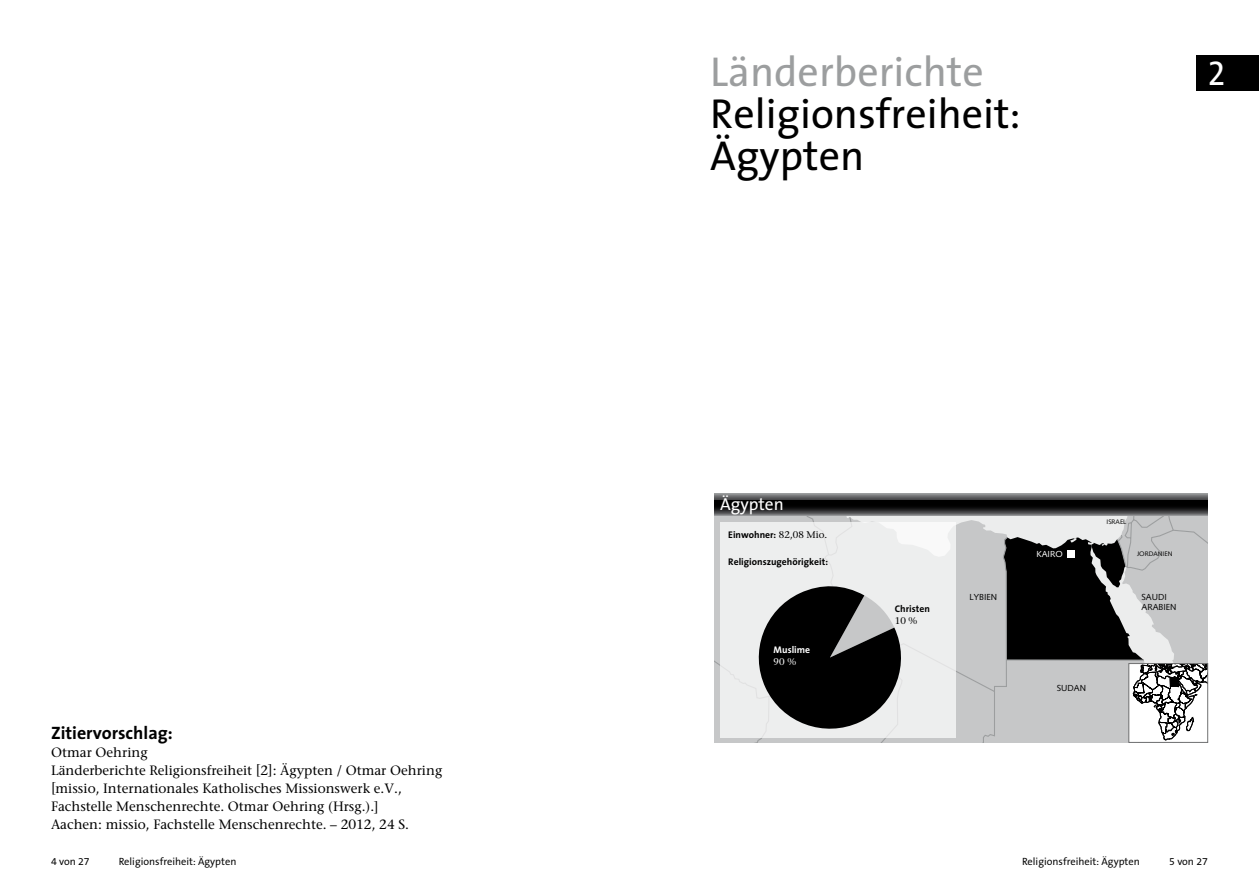
<style>
.page{position:relative;width:1259px;height:893px;background:#fff}
.page>*{position:absolute;margin:0;border:0;box-sizing:border-box;transform-origin:0 0}
.t1{font:42px/42px "The Sans";color:#000}
.t2{font:42px "The Sans";color:#9c9e9f}
.t3{font:34.5px "The Sans Caps";color:#fff}
.t4{font:700 18px "The Sans";color:#000}
.t5{font:17.4px "The Sans";color:#fff}
.t6{font:13.5px/18px "Stone Serif";color:#000}
.t7{font:10.5px "The Sans Office LF";color:#000}
.t8{font:700 9.6px "The Sans";color:#000}
.t9{font:700 9.6px "The Sans";color:#fff}
.t10{font:9.6px "Stone Serif";color:#fff}
.t11{font:9.6px "Stone Serif";color:#000}
.t12{font:8.7px/10.5px "Syntax";color:#000}
.t13{font:8.7px "Syntax";color:#fff}
.t14{font:6.6px "Syntax";color:#000}
.s1{font-family:"Stone Serif";font-weight:400}
</style>
<div class="page">
<div style="left:1196px;top:55px;width:63px;height:36px;background:#000"></div>
<svg style="left:714px;top:493px;width:494px;height:7px;background:#6f7071"></svg>
<svg style="left:714px;top:500px;width:494px;height:11px;background:#0a090a"></svg>
<svg style="left:714px;top:511px;width:494px;height:232px;background:#a1a2a2"></svg>
<h3 class="t4" style="left:51px;top:718px;width:123px">Zitiervorschlag:</h3>
<p class="t6" style="left:51px;top:744px;width:393px">Otmar Oehring<br>Länderberichte Religionsfreiheit [2]: Ägypten / Otmar Oehring [missio, Internationales Katholisches Missionswerk e.V., Fachstelle Menschenrechte. Otmar Oehring (Hrsg.).]<br>Aachen: missio, Fachstelle Menschenrechte. – 2012, 24 S.</p>
<h1 class="t2" style="left:710px;top:37px;width:275px">Länderberichte</h1>
<h1 class="t1" style="left:710px;top:91px;width:312px">Religionsfreiheit:<br>Ägypten</h1>
<h2 class="t3" style="left:1208px;top:44px;width:19px">2</h2>
<p class="t5" style="left:720px;top:490px;width:65px">Ägypten</p>
<p class="t8" style="left:728px;top:527px;width:101px">Einwohner: <span class="s1">82,08 Mio.</span></p>
<p class="t8" style="left:728px;top:554px;width:101px">Religionszugehörigkeit:</p>
<p class="t9" style="left:773px;top:642px;width:38px">Muslime</p>
<p class="t10" style="left:773px;top:655px;width:24px">90 %</p>
<p class="t8" style="left:895px;top:601px;width:37px">Christen</p>
<p class="t11" style="left:895px;top:614px;width:24px">10 %</p>
<p class="t12" style="left:969px;top:591px;width:29px">LYBIEN</p>
<p class="t13" style="left:1036px;top:549px;width:28px">KAIRO</p>
<p class="t14" style="left:1106px;top:518px;width:22px">ISRAEL</p>
<p class="t14" style="left:1137px;top:550px;width:37px">JORDANIEN</p>
<p class="t12" style="left:1141px;top:592px;width:37px">SAUDI<br>ARABIEN</p>
<p class="t12" style="left:1056px;top:682px;width:31px">SUDAN</p>
<p class="t7" style="left:51px;top:856px;width:40px">4 von 27</p>
<p class="t7" style="left:119px;top:856px;width:119px">Religionsfreiheit: Ägypten</p>
<p class="t7" style="left:1022px;top:856px;width:119px">Religionsfreiheit: Ägypten</p>
<p class="t7" style="left:1169px;top:856px;width:40px">5 von 27</p>
</div>
